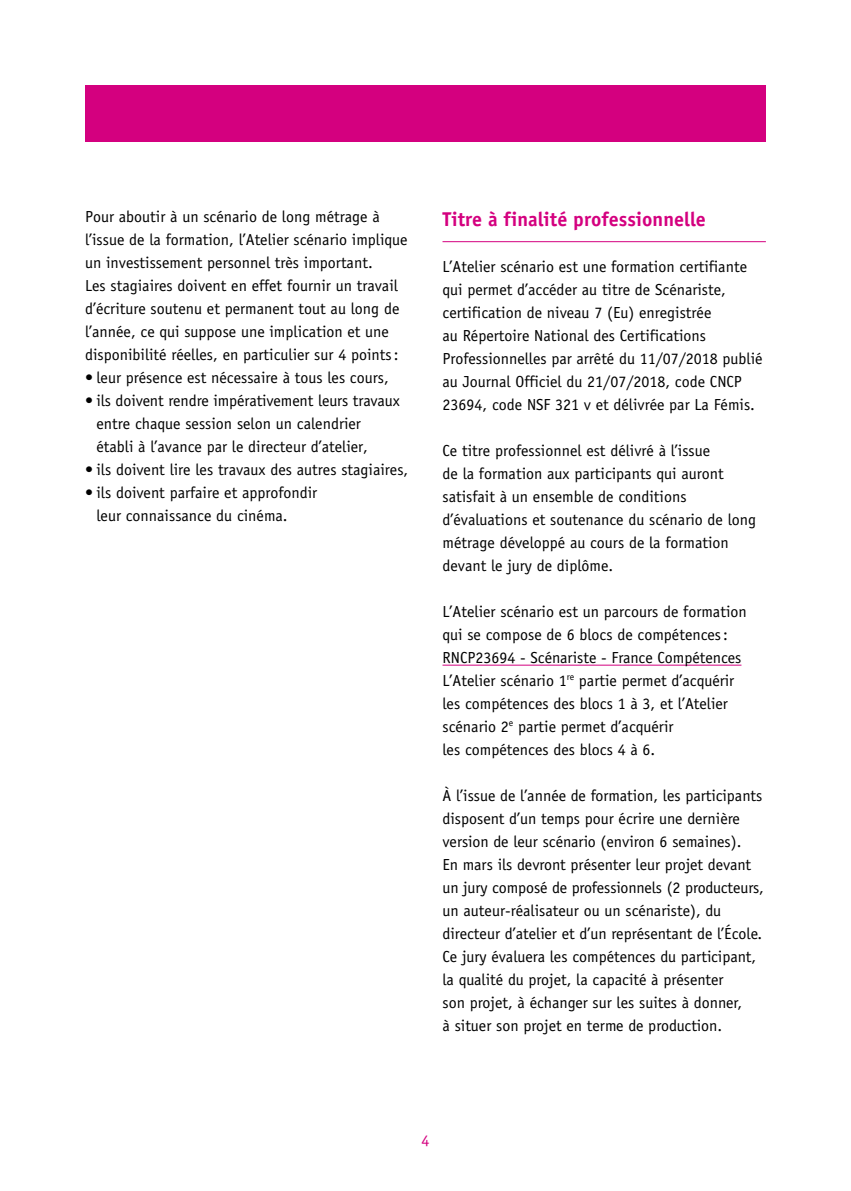
<style>
.page{position:relative;width:851px;height:1191px;background:#fff}
.page>*{position:absolute;margin:0;border:0;box-sizing:border-box;transform-origin:0 0}
.t1{font:700 20px "Officina Sans";color:#d4007f}
.t2{font:16px/23px "Officina Sans";color:#000}
.t3{font:16px "Officina Sans";color:#d4007f}
</style>
<div class="page">
<hr style="left:442px;top:241px;width:323px;height:1px;background:#d4007f">
<hr style="left:442px;top:665px;width:299px;height:1px;background:#d4007f">
<div style="left:85px;top:85px;width:680px;height:57px;background:#d4007f"></div>
<p class="t2" style="left:85px;top:205px;width:324px">Pour aboutir à un scénario de long métrage à l’issue de la formation, l’Atelier scénario implique un investissement personnel très important.<br>Les stagiaires doivent en effet fournir un travail d’écriture soutenu et permanent tout au long de l’année, ce qui suppose une implication et une disponibilité réelles, en particulier sur 4 points:</p>
<p class="t2" style="left:85px;top:366px;width:305px">• leur présence est nécessaire à tous les cours,</p>
<p class="t2" style="left:96px;top:389px;width:305px;text-indent:-11px">• ils doivent rendre impérativement leurs travaux entre chaque session selon un calendrier établi à l’avance par le directeur d’atelier,</p>
<p class="t2" style="left:85px;top:458px;width:325px">• ils doivent lire les travaux des autres stagiaires,</p>
<p class="t2" style="left:96px;top:481px;width:222px;text-indent:-11px">• ils doivent parfaire et approfondir leur connaissance du cinéma.</p>
<p class="t1" style="left:442px;top:206px;width:265px">Titre à finalité professionnelle</p>
<p class="t2" style="left:442px;top:255px;width:321px">L’Atelier scénario est une formation certifiante qui permet d’accéder au titre de Scénariste, certification de niveau 7 (Eu) enregistrée<br>au Répertoire National des Certifications Professionnelles par arrêté du 11/07/2018 publié au Journal Officiel du 21/07/2018, code CNCP 23694, code NSF 321 v et délivrée par La Fémis.</p>
<p class="t2" style="left:442px;top:439px;width:315px">Ce titre professionnel est délivré à l’issue<br>de la formation aux participants qui auront satisfait à un ensemble de conditions d’évaluations et soutenance du scénario de long métrage développé au cours de la formation devant le jury de diplôme.</p>
<p class="t2" style="left:442px;top:600px;width:306px">L’Atelier scénario est un parcours de formation qui se compose de 6 blocs de compétences:<br>RNCP23694 - Scénariste - France Compétences L’Atelier scénario 1<sup>re</sup> partie permet d’acquérir les compétences des blocs 1 à 3, et l’Atelier scénario 2<sup>e</sup> partie permet d’acquérir<br>les compétences des blocs 4 à 6.</p>
<p class="t2" style="left:442px;top:784px;width:323px">À l’issue de l’année de formation, les participants disposent d’un temps pour écrire une dernière version de leur scénario (environ 6 semaines).<br>En mars ils devront présenter leur projet devant un jury composé de professionnels (2 producteurs, un auteur-réalisateur ou un scénariste), du directeur d’atelier et d’un représentant de l’École.<br>Ce jury évaluera les compétences du participant, la qualité du projet, la capacité à présenter<br>son projet, à échanger sur les suites à donner,<br>à situer son projet en terme de production.</p>
<p class="t3" style="left:421px;top:1131px;width:9px">4</p>
</div>
